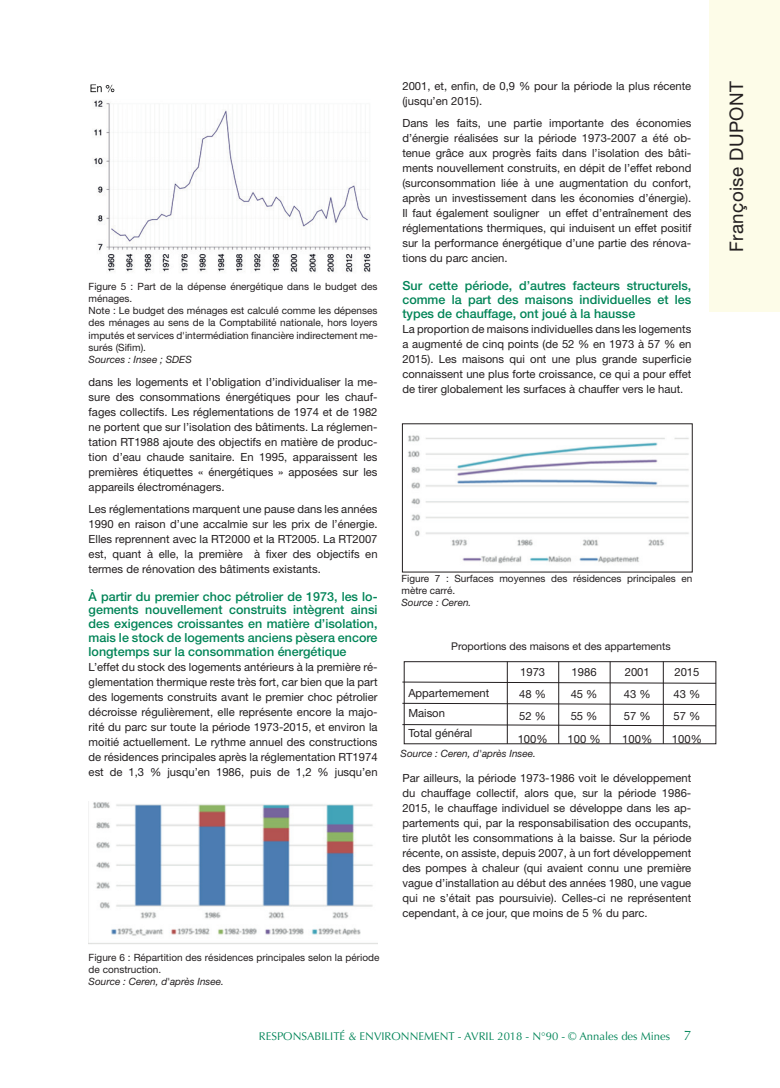
<style>
.page{position:relative;width:780px;height:1088px;background:#fff}
.page>*{position:absolute;margin:0;border:0;box-sizing:border-box;transform-origin:0 0}
.t1{font:18.75px "Helvetica Neue";letter-spacing:.02em;color:#231f20}
.inter2_vert{font:500 12.5px/13.8px "Helvetica Neue";color:#008457;text-align:justify}
.texte_courant{font:11.25px/15px "Helvetica Neue";color:#231f20;text-align:justify}
.t2{font:11.25px "Optima";color:#008457}
.texte_courant-2{font:10.62px "Helvetica Neue";color:#231f20}
.légende{font:10px/12px "Helvetica Neue";color:#231f20}
.légende-2{font:italic 10px "Helvetica Neue";color:#231f20}
.s1{font-size:13.75px}
</style>
<div class="page">
<div style="left:709px;top:0;width:71px;height:312px;background:#fdfce8"></div>
<img style="left:90px;top:84px;width:281px;height:189px">
<img style="left:89px;top:802px;width:288px;height:142px">
<img style="left:408px;top:435px;width:281px;height:129px">
<div style="left:404px;top:661px;width:312px;height:83px;border:1px solid #231f20"></div>
<svg style="left:402px;top:682px;width:314px;height:1px"></svg>
<svg style="left:402px;top:703px;width:314px;height:2px"></svg>
<svg style="left:402px;top:724px;width:314px;height:2px"></svg>
<hr style="left:507px;top:661px;width:1px;height:83px;background:#231f20">
<hr style="left:558px;top:661px;width:1px;height:83px;background:#231f20">
<hr style="left:610px;top:661px;width:1px;height:83px;background:#231f20">
<hr style="left:663px;top:661px;width:1px;height:83px;background:#231f20">
<p class="légende" style="left:89px;top:281px;width:290px">Figure 5 : Part de la dépense énergétique dans le budget des ménages.</p>
<p class="légende" style="left:89px;top:305px;width:290px;text-align:justify">Note : Le budget des ménages est calculé comme les dépenses des ménages au sens de la Comptabilité nationale, hors loyers imputés et services d'intermédiation financière indirectement me&shy;surés (Sifim).</p>
<p class="légende-2" style="left:89px;top:353px;width:105px">Sources : Insee ; SDES</p>
<p class="texte_courant" style="left:89px;top:374px;width:290px">dans les logements et l’obligation d’individualiser la me&shy;sure des consommations énergétiques pour les chauf&shy;fages collectifs. Les réglementations de 1974 et de 1982 ne portent que sur l’isolation des bâtiments. La réglemen&shy;tation RT1988 ajoute des objectifs en matière de produc&shy;tion d’eau chaude sanitaire. En 1995, apparaissent les premières étiquettes « énergétiques » apposées sur les appareils électroménagers.</p>
<p class="texte_courant" style="left:89px;top:501px;width:290px">Les réglementations marquent une pause dans les années 1990 en raison d’une accalmie sur les prix de l’énergie.<br>Elles reprennent avec la RT2000 et la RT2005. La RT2007 est, quant à elle, la première à fixer des objectifs en termes de rénovation des bâtiments existants.</p>
<p class="inter2_vert" style="left:89px;top:589px;width:290px">À partir du premier choc pétrolier de 1973, les lo&shy;gements nouvellement construits intègrent ainsi des exigences croissantes en matière d’isolation, mais le stock de logements anciens pèsera encore longtemps sur la consommation énergétique</p>
<p class="texte_courant" style="left:89px;top:659px;width:290px">L’effet du stock des logements antérieurs à la première ré&shy;glementation thermique reste très fort, car bien que la part des logements construits avant le premier choc pétrolier décroisse régulièrement, elle représente encore la majo&shy;rité du parc sur toute la période 1973-2015, et environ la moitié actuellement. Le rythme annuel des constructions de résidences principales après la réglementation RT1974 est de 1,3 % jusqu’en 1986, puis de 1,2 % jusqu’en</p>
<p class="légende" style="left:89px;top:951px;width:292px">Figure 6 : Répartition des résidences principales selon la période de construction.</p>
<p class="légende-2" style="left:89px;top:975px;width:137px">Source : Ceren, d'après Insee.</p>
<p class="texte_courant" style="left:402px;top:79px;width:290px">2001, et, enfin, de 0,9 % pour la période la plus récente (jusqu’en 2015).</p>
<p class="texte_courant" style="left:402px;top:116px;width:290px">Dans les faits, une partie importante des économies d’énergie réalisées sur la période 1973-2007 a été ob&shy;tenue grâce aux progrès faits dans l’isolation des bâti&shy;ments nouvellement construits, en dépit de l’effet rebond (surconsommation liée à une augmentation du confort, après un investissement dans les économies d’énergie).<br>Il faut également souligner un effet d’entraînement des réglementations thermiques, qui induisent un effet positif sur la performance énergétique d’une partie des rénova&shy;tions du parc ancien.</p>
<p class="inter2_vert" style="left:402px;top:279px;width:290px">Sur cette période, d’autres facteurs structurels, comme la part des maisons individuelles et les types de chauffage, ont joué à la hausse</p>
<p class="texte_courant" style="left:402px;top:321px;width:290px">La proportion de maisons individuelles dans les logements a augmenté de cinq points (de 52 % en 1973 à 57 % en 2015). Les maisons qui ont une plus grande superficie connaissent une plus forte croissance, ce qui a pour effet de tirer globalement les surfaces à chauffer vers le haut.</p>
<p class="légende" style="left:401px;top:572px;width:292px">Figure 7 : Surfaces moyennes des résidences principales en mètre carré.</p>
<p class="légende-2" style="left:401px;top:597px;width:71px">Source : Ceren.</p>
<p class="texte_courant-2" style="left:451px;top:640px;width:221px">Proportions des maisons et des appartements</p>
<p class="texte_courant" style="left:408px;top:685px;width:83px">Appartemement</p>
<p class="texte_courant" style="left:408px;top:705px;width:38px">Maison</p>
<p class="texte_courant" style="left:408px;top:725px;width:65px">Total général</p>
<p class="texte_courant" style="left:520px;top:665px;width:27px">1973</p>
<p class="texte_courant" style="left:519px;top:687px;width:28px">48 %</p>
<p class="texte_courant" style="left:519px;top:709px;width:28px">52 %</p>
<p class="texte_courant" style="left:517px;top:731px;width:32px">100%</p>
<p class="texte_courant" style="left:571px;top:665px;width:27px">1986</p>
<p class="texte_courant" style="left:570px;top:687px;width:28px">45 %</p>
<p class="texte_courant" style="left:570px;top:709px;width:28px">55 %</p>
<p class="texte_courant" style="left:567px;top:731px;width:35px">100 %</p>
<p class="texte_courant" style="left:624px;top:665px;width:27px">2001</p>
<p class="texte_courant" style="left:623px;top:687px;width:28px">43 %</p>
<p class="texte_courant" style="left:623px;top:709px;width:28px">57 %</p>
<p class="texte_courant" style="left:622px;top:731px;width:32px">100%</p>
<p class="texte_courant" style="left:674px;top:665px;width:27px">2015</p>
<p class="texte_courant" style="left:673px;top:687px;width:28px">43 %</p>
<p class="texte_courant" style="left:673px;top:709px;width:28px">57 %</p>
<p class="texte_courant" style="left:672px;top:731px;width:32px">100%</p>
<p class="légende-2" style="left:400px;top:748px;width:137px">Source : Ceren, d'après Insee.</p>
<p class="texte_courant" style="left:402px;top:770px;width:290px">Par ailleurs, la période 1973-1986 voit le développement du chauffage collectif, alors que, sur la période 1986- 2015, le chauffage individuel se développe dans les ap&shy;partements qui, par la responsabilisation des occupants, tire plutôt les consommations à la baisse. Sur la période récente, on assiste, depuis 2007, à un fort développement des pompes à chaleur (qui avaient connu une première vague d’installation au début des années 1980, une vague qui ne s’était pas poursuivie). Celles-ci ne représentent cependant, à ce jour, que moins de 5 % du parc.</p>
<p class="t2" style="left:259px;top:1030px;width:434px">RESPONSABILITÉ &amp; ENVIRONNEMENT - AVRIL 2018 - N°90 - © Annales des Mines <span class="s1">7</span></p>
<p class="t1" style="left:725px;top:252px;width:172px;rotate:-90deg">Françoise DUPONT</p>
</div>
